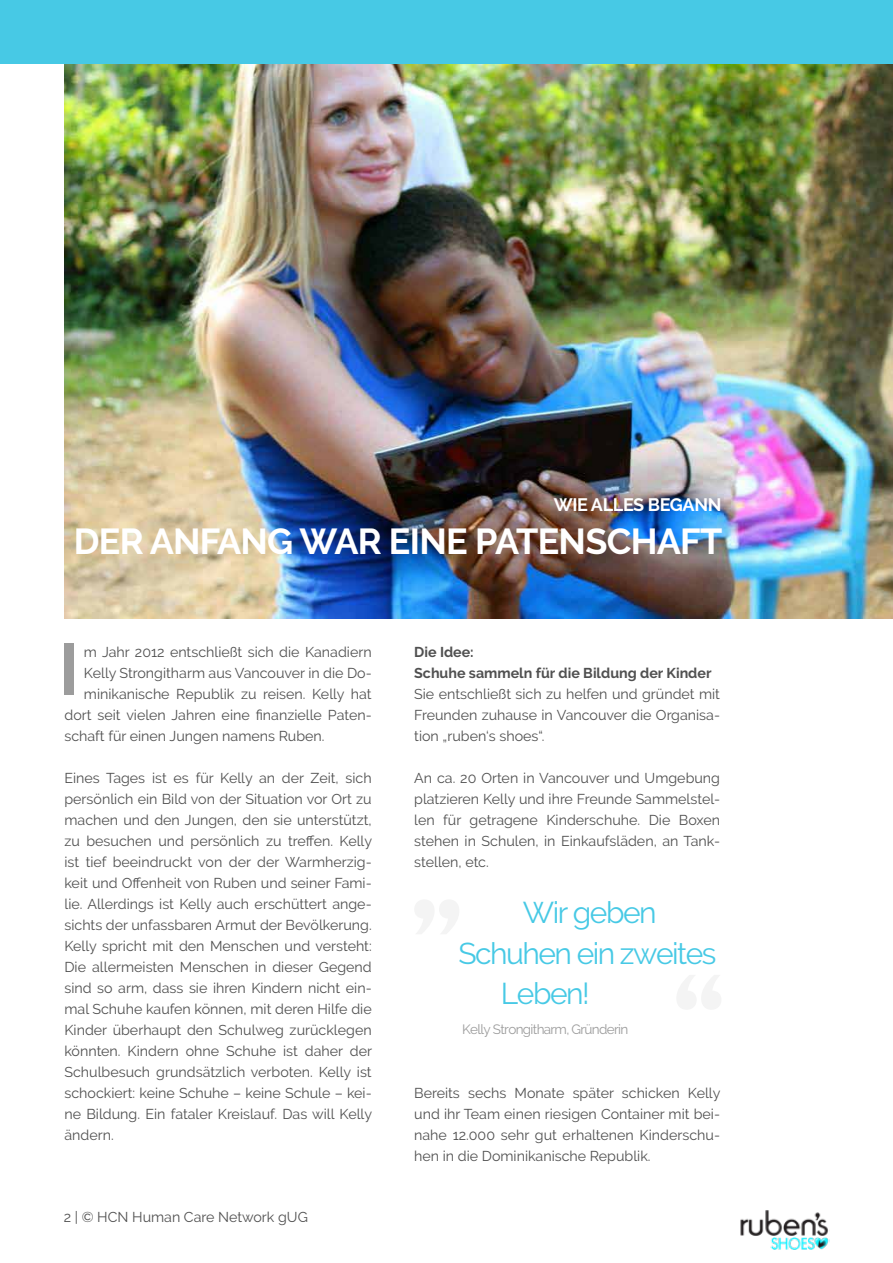
<style>
.page{position:relative;width:893px;height:1263px;background:#fff}
.page>*{position:absolute;margin:0;border:0;box-sizing:border-box;transform-origin:0 0}
.t1{font:700 72px "Raleway";color:#9c9c9c}
.t2{font:700 36px "Raleway";letter-spacing:-.02em;color:#fff}
.t3{font:30px "Raleway";letter-spacing:-.05em;color:#47c9e5}
.t4{font:700 18px "Raleway";letter-spacing:-.02em;color:#fff}
.t5{font:14.25px/21px "Raleway";color:#505050;text-align:justify}
.t6{font:700 14.25px/21px "Raleway";color:#505050}
.t7{font:13.5px "Raleway";letter-spacing:-.05em;color:#9c9c9c}
</style>
<div class="page">
<img style="left:64px;top:64px;width:829px;height:555px">
<div style="left:0;top:0;width:893px;height:63px;background:#47c9e5"></div>
<img style="left:740px;top:1210px;width:89px;height:40px">
<svg style="left:677px;top:975px;width:44px;height:34px"></svg>
<svg style="left:415px;top:900px;width:44px;height:34px"></svg>
<p class="t4" style="left:554px;top:495px;width:169px">WIE ALLES BEGANN</p>
<h2 class="t2" style="left:74px;top:521px;width:650px">DER ANFANG WAR EINE PATENSCHAFT</h2>
<h1 class="t1" style="left:59px;top:628px;width:22px">I</h1>
<p class="t5" style="left:84px;top:641px;width:289px">m Jahr 2012 entschließt sich die Kanadiern</p>
<p class="t5" style="left:84px;top:662px;width:289px">Kelly Strongitharm aus Vancouver in die Do-</p>
<p class="t5" style="left:84px;top:683px;width:289px">minikanische Republik zu reisen. Kelly hat</p>
<p class="t5" style="left:64px;top:704px;width:309px">dort seit vielen Jahren eine finanzielle Paten-</p>
<p class="t5" style="left:64px;top:725px;width:262px">schaft für einen Jungen namens Ruben.</p>
<p class="t5" style="left:64px;top:767px;width:309px">Eines Tages ist es für Kelly an der Zeit, sich persönlich ein Bild von der Situation vor Ort zu machen und den Jungen, den sie unterstützt, zu besuchen und persönlich zu treffen. Kelly ist tief beeindruckt von der der Warmherzig&shy;keit und Offenheit von Ruben und seiner Fami&shy;lie. Allerdings ist Kelly auch erschüttert ange&shy;sichts der unfassbaren Armut der Bevölkerung.<br>Kelly spricht mit den Menschen und versteht:<br>Die allermeisten Menschen in dieser Gegend sind so arm, dass sie ihren Kindern nicht ein&shy;mal Schuhe kaufen können, mit deren Hilfe die Kinder überhaupt den Schulweg zurücklegen könnten. Kindern ohne Schuhe ist daher der Schulbesuch grundsätzlich verboten. Kelly ist schockiert: keine Schuhe – keine Schule – kei&shy;ne Bildung. Ein fataler Kreislauf. Das will Kelly ändern.</p>
<p class="t5" style="left:64px;top:1206px;width:246px">2 | © HCN Human Care Network gUG</p>
<p class="t6" style="left:414px;top:641px;width:299px">Die Idee:<br>Schuhe sammeln für die Bildung der Kinder</p>
<p class="t5" style="left:414px;top:683px;width:307px">Sie entschließt sich zu helfen und gründet mit Freunden zuhause in Vancouver die Organisa&shy;tion „ruben‘s shoes“.</p>
<p class="t5" style="left:414px;top:767px;width:307px">An ca. 20 Orten in Vancouver und Umgebung platzieren Kelly und ihre Freunde Sammelstel&shy;len für getragene Kinderschuhe. Die Boxen stehen in Schulen, in Einkaufsläden, an Tank&shy;stellen, etc.</p>
<h3 class="t3" style="left:523px;top:895px;width:135px">Wir geben</h3>
<h3 class="t3" style="left:458px;top:936px;width:260px">Schuhen ein zweites</h3>
<h3 class="t3" style="left:501px;top:976px;width:90px">Leben!</h3>
<p class="t7" style="left:462px;top:1022px;width:167px">Kelly Strongitharm, Gründerin</p>
<p class="t5" style="left:414px;top:1082px;width:308px">Bereits sechs Monate später schicken Kelly und ihr Team einen riesigen Container mit bei&shy;nahe 12.000 sehr gut erhaltenen Kinderschu&shy;hen in die Dominikanische Republik.</p>
</div>
